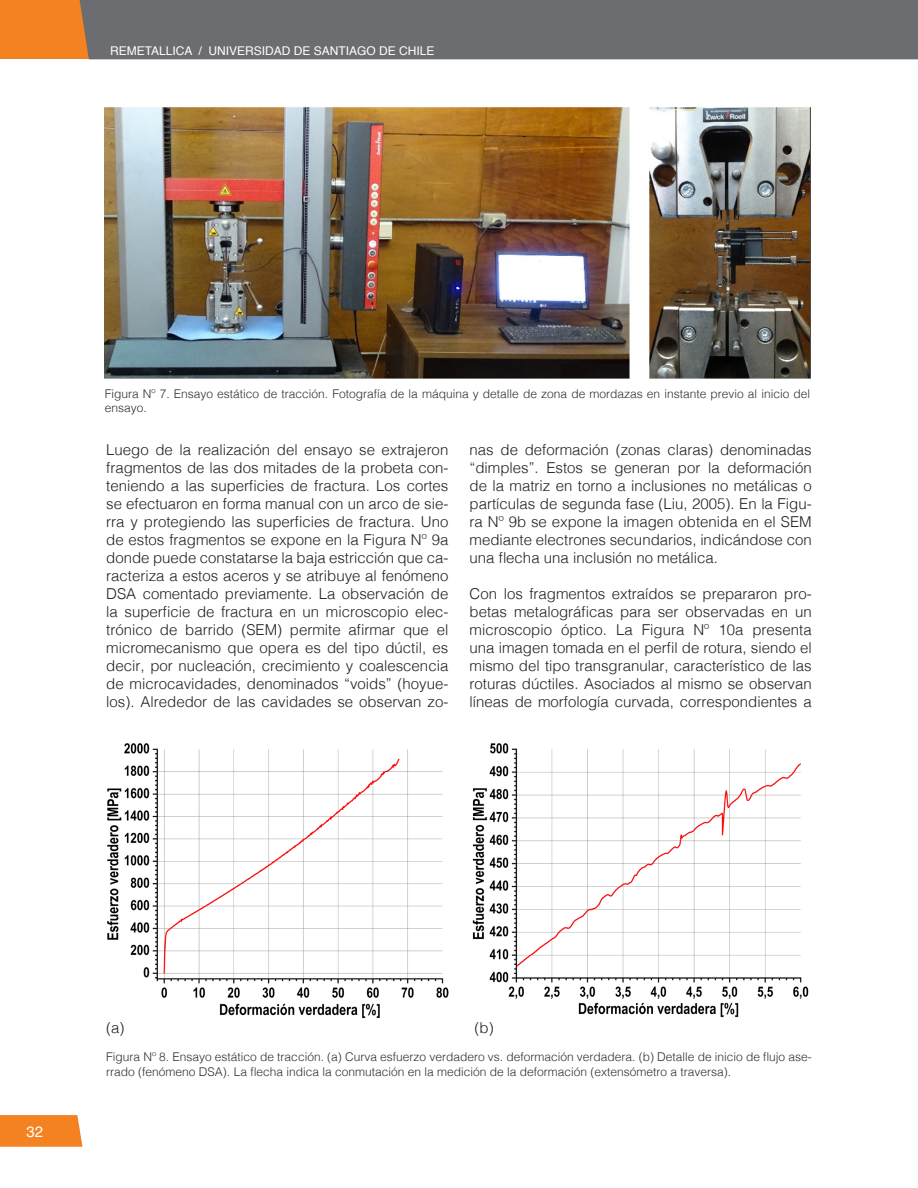
<style>
.page{position:relative;width:918px;height:1188px;background:#fff}
.page>*{position:absolute;margin:0;border:0;box-sizing:border-box;transform-origin:0 0}
.Contenidos{font:300 15px/18px "Helvetica";color:#231f20;text-align:justify}
.t1{font:15px "Helvetica";color:#fff}
.Pie_de_foto{font:300 12px/14.4px "Helvetica";color:#312f30}
.t2{font:12px "Helvetica";color:#fff}
</style>
<div class="page">
<div style="left:0;top:0;width:89px;height:59px;background:#f58220"></div>
<div style="left:79px;top:0;width:839px;height:59px;background:#6c6d70"></div>
<svg style="left:0;top:1115px;width:82px;height:32px;background:#f58627"></svg>
<img style="left:105px;top:107px;width:706px;height:272px">
<img style="left:107px;top:743px;width:341px;height:276px">
<img style="left:472px;top:743px;width:337px;height:275px">
<p class="t2" style="left:110px;top:41px;width:326px">REMETALLICA / UNIVERSIDAD DE SANTIAGO DE CHILE</p>
<p class="Pie_de_foto" style="left:105px;top:386px;width:707px">Figura Nº 7. Ensayo estático de tracción. Fotografía de la máquina y detalle de zona de mordazas en instante previo al inicio del ensayo.</p>
<p class="Contenidos" style="left:106px;top:439px;width:344px">Luego de la realización del ensayo se extrajeron fragmentos de las dos mitades de la probeta con&shy;teniendo a las superficies de fractura. Los cortes se efectuaron en forma manual con un arco de sie&shy;rra y protegiendo las superficies de fractura. Uno de estos fragmentos se expone en la Figura Nº 9a donde puede constatarse la baja estricción que ca&shy;racteriza a estos aceros y se atribuye al fenómeno DSA comentado previamente. La observación de la superficie de fractura en un microscopio elec&shy;trónico de barrido (SEM) permite afirmar que el micromecanismo que opera es del tipo dúctil, es decir, por nucleación, crecimiento y coalescencia de microcavidades, denominados “voids” (hoyue&shy;los). Alrededor de las cavidades se observan zo-</p>
<p class="Contenidos" style="left:470px;top:439px;width:344px">nas de deformación (zonas claras) denominadas “dimples”. Estos se generan por la deformación de la matriz en torno a inclusiones no metálicas o partículas de segunda fase (Liu, 2005). En la Figu&shy;ra Nº 9b se expone la imagen obtenida en el SEM mediante electrones secundarios, indicándose con una flecha una inclusión no metálica.</p>
<p class="Contenidos" style="left:470px;top:583px;width:344px">Con los fragmentos extraídos se prepararon pro&shy;betas metalográficas para ser observadas en un microscopio óptico. La Figura Nº 10a presenta una imagen tomada en el perfil de rotura, siendo el mismo del tipo transgranular, característico de las roturas dúctiles. Asociados al mismo se observan líneas de morfología curvada, correspondientes a</p>
<p class="t1" style="left:27px;top:1120px;width:18px">32</p>
<p class="Contenidos" style="left:106px;top:1018px;width:20px">(a)</p>
<p class="Contenidos" style="left:475px;top:1018px;width:21px">(b)</p>
<p class="Pie_de_foto" style="left:106px;top:1049px;width:707px">Figura Nº 8. Ensayo estático de tracción. (a) Curva esfuerzo verdadero vs. deformación verdadera. (b) Detalle de inicio de flujo ase&shy;rrado (fenómeno DSA). La flecha indica la conmutación en la medición de la deformación (extensómetro a traversa).</p>
</div>
